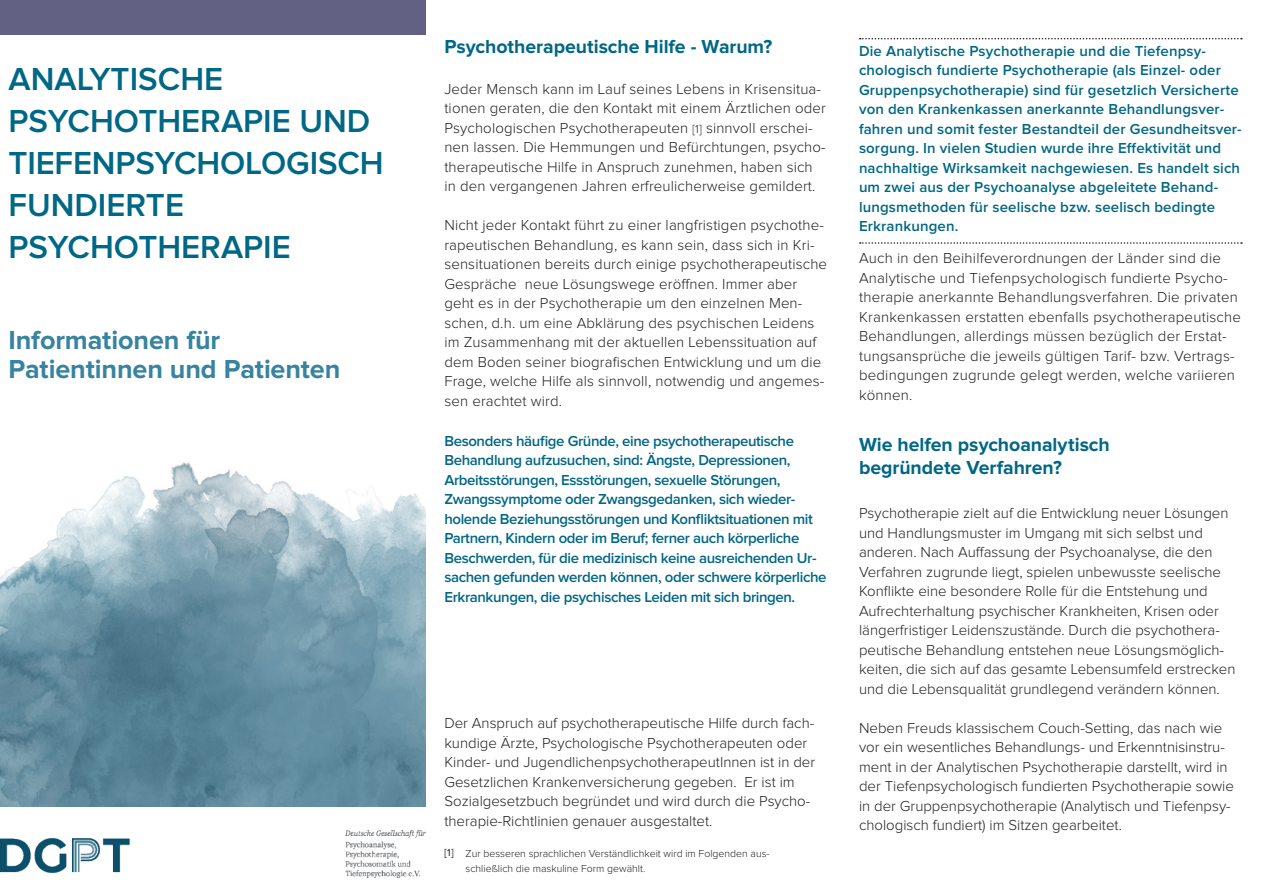
<style>
.page{position:relative;width:1263px;height:893px;background:#fff}
.page>*{position:absolute;margin:0;border:0;box-sizing:border-box;transform-origin:0 0}
.t1{font:600 33px/42px "Proxima Nova";color:#006785}
.t2{font:700 27px/29.4px "Proxima Nova";letter-spacing:-.005em;color:#3783a0}
.t3{font:700 19.5px/23.4px "Proxima Nova";letter-spacing:-.005em;color:#006785}
.t4{font:300 15px/19.5px "Proxima Nova";color:#231f20}
.t5{font:600 15px/19.5px "Proxima Nova";letter-spacing:-.015em;color:#006785}
.t6{font:600 15px/19.5px "Proxima Nova";letter-spacing:.01em;color:#006785}
.t7{font:300 10.5px/14.4px "Proxima Nova";color:#231f20}
.s1{font-size:12px}
.s2{font-weight:400}
</style>
<div class="page">
<div style="left:0;top:0;width:425px;height:35px;background:#626184"></div>
<img style="left:1px;top:462px;width:425px;height:344px">
<img style="left:0;top:838px;width:130px;height:35px">
<img style="left:345px;top:831px;width:81px;height:47px">
<svg style="left:860px;top:38px;width:382px;height:1px"></svg>
<svg style="left:860px;top:242px;width:382px;height:2px"></svg>
<h1 class="t1" style="left:9px;top:59px;width:377px">ANALYTISCHE<br>PSYCHOTHERAPIE UND<br>TIEFENPSYCHOLOGISCH<br>FUNDIERTE<br>PSYCHOTHERAPIE</h1>
<h2 class="t2" style="left:9px;top:326px;width:333px">Informationen für<br>Patientinnen und Patienten</h2>
<h3 class="t3" style="left:444px;top:36px;width:329px">Psychotherapeutische Hilfe - Warum?</h3>
<p class="t4" style="left:444px;top:80px;width:383px">Jeder Mensch kann im Lauf seines Lebens in Krisensitua&shy;tionen geraten, die den Kontakt mit einem Ärztlichen oder Psychologischen Psychotherapeuten <span class="s1">[1]</span> sinnvoll erschei&shy;nen lassen. Die Hemmungen und Befürchtungen, psycho&shy;therapeutische Hilfe in Anspruch zunehmen, haben sich in den vergangenen Jahren erfreulicherweise gemildert.</p>
<p class="t4" style="left:444px;top:216px;width:384px">Nicht jeder Kontakt führt zu einer langfristigen psychothe&shy;rapeutischen Behandlung, es kann sein, dass sich in Kri&shy;sensituationen bereits durch einige psychotherapeutische Gespräche neue Lösungswege eröffnen. Immer aber geht es in der Psychotherapie um den einzelnen Men&shy;schen, d.h. um eine Abklärung des psychischen Leidens im Zusammenhang mit der aktuellen Lebenssituation auf dem Boden seiner biografischen Entwicklung und um die Frage, welche Hilfe als sinnvoll, notwendig und angemes&shy;sen erachtet wird.</p>
<p class="t5" style="left:444px;top:431px;width:384px">Besonders häufige Gründe, eine psychotherapeutische Behandlung aufzusuchen, sind: Ängste, Depressionen, Arbeitsstörungen, Essstörungen, sexuelle Störungen, Zwangssymptome oder Zwangsgedanken, sich wieder&shy;holende Beziehungsstörungen und Konfliktsituationen mit Partnern, Kindern oder im Beruf; ferner auch körperliche Beschwerden, für die medizinisch keine ausreichenden Ur&shy;sachen gefunden werden können, oder schwere körperliche Erkrankungen, die psychisches Leiden mit sich bringen.</p>
<p class="t4" style="left:444px;top:714px;width:372px">Der Anspruch auf psychotherapeutische Hilfe durch fach&shy;kundige Ärzte, Psychologische Psychotherapeuten oder Kinder- und JugendlichenpsychotherapeutInnen ist in der Gesetzlichen Krankenversicherung gegeben. Er ist im Sozialgesetzbuch begründet und wird durch die Psycho&shy;therapie-Richtlinien genauer ausgestaltet.</p>
<p class="t7" style="left:466px;top:847px;width:305px;text-indent:-21px"><span class="s2">[1]</span> Zur besseren sprachlichen Verständlichkeit wird im Folgenden aus&shy;schließlich die maskuline Form gewählt.</p>
<p class="t6" style="left:859px;top:42px;width:384px">Die Analytische Psychotherapie und die Tiefenpsy&shy;chologisch fundierte Psychotherapie (als Einzel- oder Gruppenpsychotherapie) sind für gesetzlich Versicherte von den Krankenkassen anerkannte Behandlungsver&shy;fahren und somit fester Bestandteil der Gesundheitsver&shy;sorgung. In vielen Studien wurde ihre Effektivität und nachhaltige Wirksamkeit nachgewiesen. Es handelt sich um zwei aus der Psychoanalyse abgeleitete Behand&shy;lungsmethoden für seelische bzw. seelisch bedingte Erkrankungen.</p>
<p class="t4" style="left:859px;top:249px;width:383px">Auch in den Beihilfeverordnungen der Länder sind die Analytische und Tiefenpsychologisch fundierte Psycho&shy;therapie anerkannte Behandlungsverfahren. Die privaten Krankenkassen erstatten ebenfalls psychotherapeutische Behandlungen, allerdings müssen bezüglich der Erstat&shy;tungsansprüche die jeweils gültigen Tarif- bzw. Vertrags&shy;bedingungen zugrunde gelegt werden, welche variieren können.</p>
<h3 class="t3" style="left:859px;top:433px;width:252px">Wie helfen psychoanalytisch begründete Verfahren?</h3>
<p class="t4" style="left:859px;top:504px;width:378px">Psychotherapie zielt auf die Entwicklung neuer Lösungen und Handlungsmuster im Umgang mit sich selbst und anderen. Nach Auffassung der Psychoanalyse, die den Verfahren zugrunde liegt, spielen unbewusste seelische Konflikte eine besondere Rolle für die Entstehung und Aufrechterhaltung psychischer Krankheiten, Krisen oder längerfristiger Leidenszustände. Durch die psychothera&shy;peutische Behandlung entstehen neue Lösungsmöglich&shy;keiten, die sich auf das gesamte Lebensumfeld erstrecken und die Lebensqualität grundlegend verändern können.</p>
<p class="t4" style="left:859px;top:718px;width:376px">Neben Freuds klassischem Couch-Setting, das nach wie vor ein wesentliches Behandlungs- und Erkenntnisinstru&shy;ment in der Analytischen Psychotherapie darstellt, wird in der Tiefenpsychologisch fundierten Psychotherapie sowie in der Gruppenpsychotherapie (Analytisch und Tiefenpsy&shy;chologisch fundiert) im Sitzen gearbeitet.</p>
</div>
